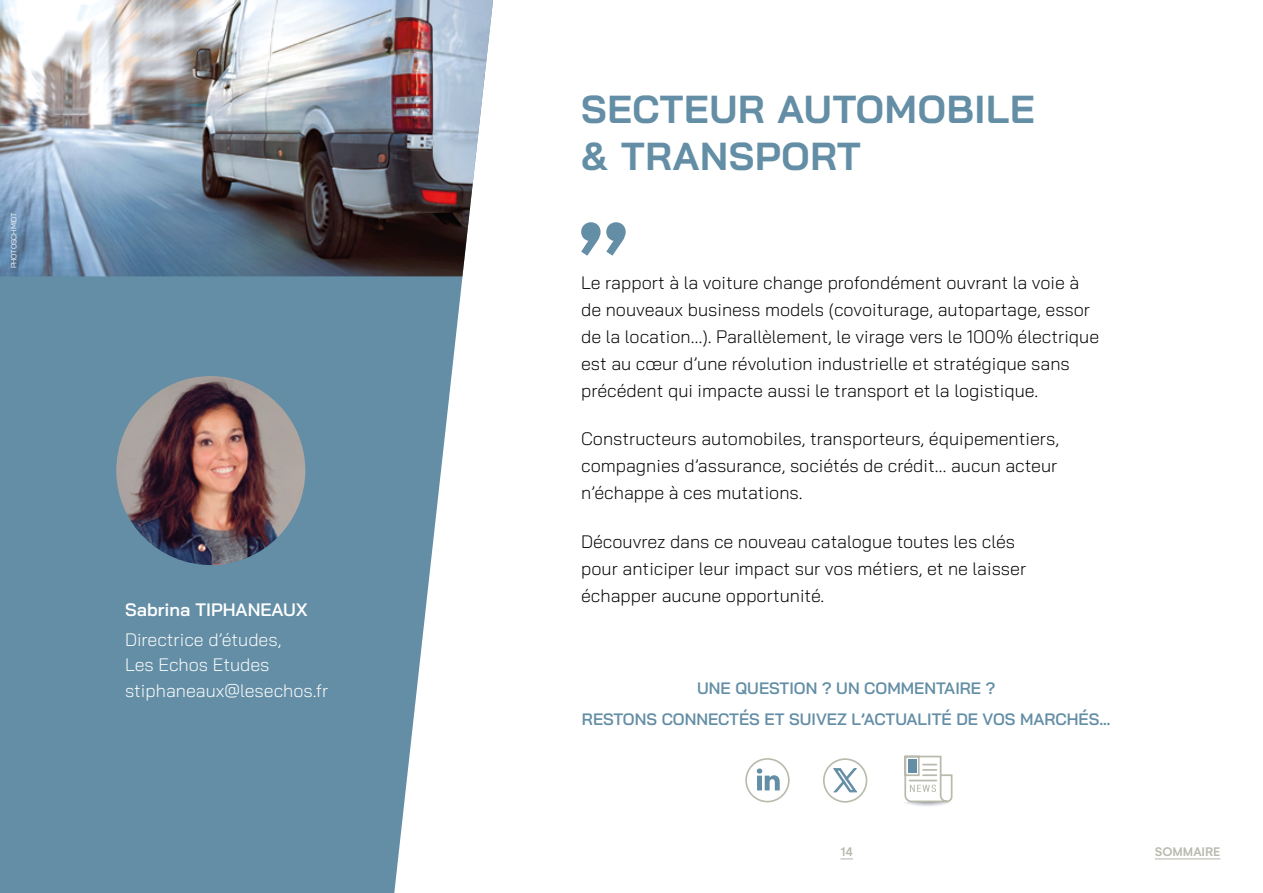
<style>
.page{position:relative;width:1263px;height:893px;background:#fff}
.page>*{position:absolute;margin:0;border:0;box-sizing:border-box;transform-origin:0 0}
.t1{font:700 39px/46.5px "Bai Jamjuree";letter-spacing:.02em;color:#638ea5}
.t2{font:300 18px/27px "Bai Jamjuree";color:#000}
.t3{font:300 18px/25.5px "Bai Jamjuree";color:#fff}
.t4{font:600 18px "Bai Jamjuree";color:#fff}
.t5{font:600 16.5px/31.5px "Bai Jamjuree";color:#638ea5;text-align:center}
.t6{font:500 13.5px "Gelion";color:#b9baad}
.t7{font:7.5px "Bai Jamjuree";color:#fff}
</style>
<div class="page">
<svg style="left:840px;top:858px;width:13px;height:1px"></svg>
<div style="left:823px;top:758px;width:44px;height:45px;border:2px solid #b9baad;border-radius:50%"></div>
<svg style="left:833px;top:768px;width:24px;height:24px"></svg>
<svg style="left:0;top:276px;width:463px;height:617px;background:#6f97ac"></svg>
<img style="left:116px;top:376px;width:189px;height:189px;border-radius:95px">
<img style="left:0;top:0;width:493px;height:276px">
<svg style="left:581px;top:222px;width:45px;height:34px"></svg>
<svg style="left:904px;top:755px;width:49px;height:51px"></svg>
<div style="left:908px;top:759px;width:8px;height:14px;background:#638ea5"></div>
<div style="left:745px;top:758px;width:45px;height:44px;border:2px solid #b9baad;border-radius:50%"></div>
<svg style="left:757px;top:768px;width:23px;height:22px"></svg>
<hr style="left:1155px;top:858px;width:65px;height:1px;background:#b9baad">
<p class="t7" style="left:7px;top:268px;width:58px;rotate:-90deg">PHOTOSCHMIDT</p>
<p class="t4" style="left:125px;top:599px;width:184px">Sabrina TIPHANEAUX</p>
<p class="t3" style="left:125px;top:626px;width:205px">Directrice d’études,<br>Les Echos Etudes stiphaneaux@lesechos.fr</p>
<h1 class="t1" style="left:581px;top:87px;width:455px">SECTEUR AUTOMOBILE &amp; TRANSPORT</h1>
<p class="t2" style="left:581px;top:269px;width:519px">Le rapport à la voiture change profondément ouvrant la voie à de nouveaux business models (covoiturage, autopartage, essor de la location…). Parallèlement, le virage vers le 100% électrique est au cœur d’une révolution industrielle et stratégique sans précédent qui impacte aussi le transport et la logistique.</p>
<p class="t2" style="left:581px;top:426px;width:479px;text-align:justify">Constructeurs automobiles, transporteurs, équipementiers, compagnies d’assurance, sociétés de crédit… aucun acteur n’échappe à ces mutations.</p>
<p class="t2" style="left:581px;top:528px;width:447px">Découvrez dans ce nouveau catalogue toutes les clés pour anticiper leur impact sur vos métiers, et ne laisser échapper aucune opportunité.</p>
<p class="t5" style="left:582px;top:672px;width:530px">UNE QUESTION ? UN COMMENTAIRE ?<br>RESTONS CONNECTÉS ET SUIVEZ L’ACTUALITÉ DE VOS MARCHÉS…</p>
<p class="t6" style="left:840px;top:844px;width:14px">14</p>
<p class="t6" style="left:1155px;top:844px;width:67px">SOMMAIRE</p>
</div>
